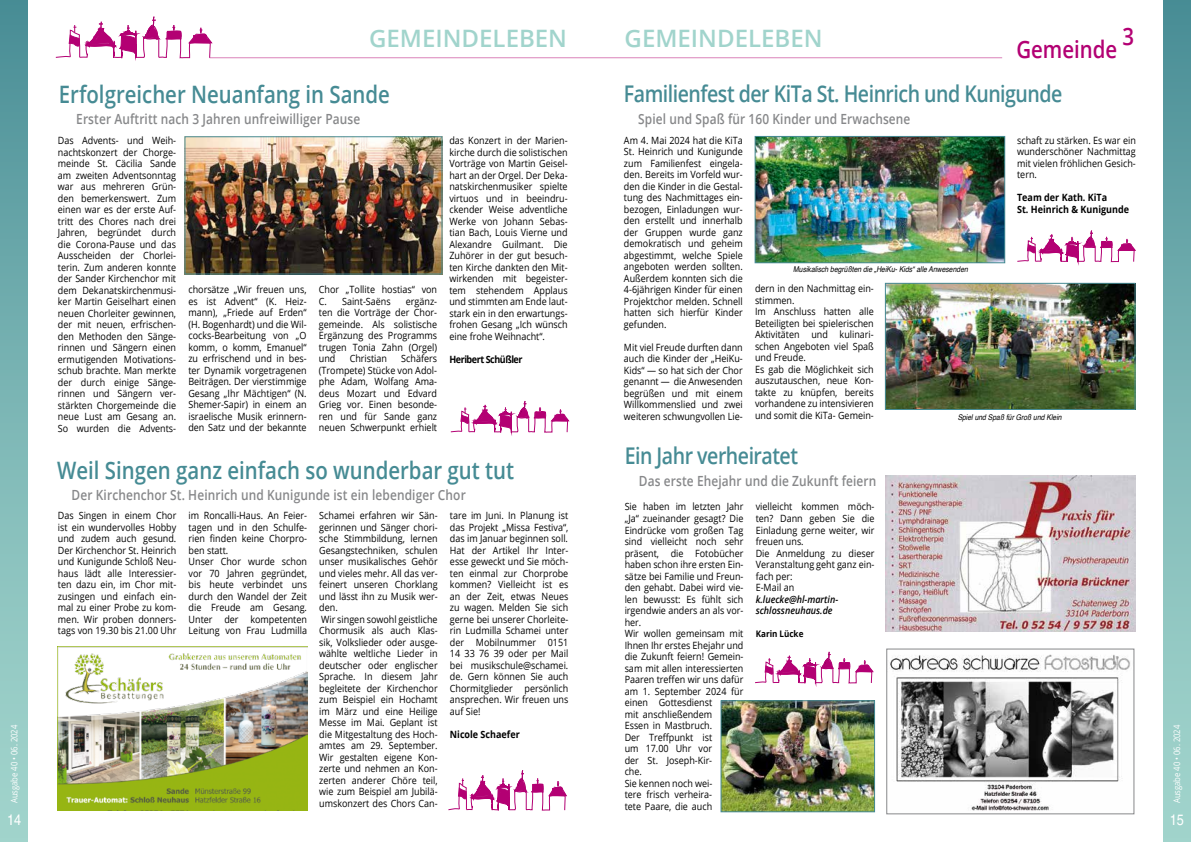
<style>
.page{position:relative;width:1191px;height:842px;background:#fff}
.page>*{position:absolute;margin:0;border:0;box-sizing:border-box;transform-origin:0 0}
.t1{font:600 24px "Open Sans";color:#468b94;scale:.85 1}
.t2{font:600 24px "Open Sans";color:#a1d4cc}
.t3{font:600 24px "Open Sans";color:#b30073;scale:.85 1}
.t4{font:600 23px "Open Sans";letter-spacing:-.025em;color:#468b94;scale:.85 1}
.t5{font:15px "Helvetica";color:#fff;scale:.85 1}
.t6{font:600 14px "Open Sans";letter-spacing:.01em;color:#87888a;scale:.85 1}
.t7{font:10px/11.5px "Open Sans";color:#000;text-align:justify;scale:.9 1}
.t8{font:700 10px/11.5px "Open Sans";color:#000;scale:.9 1}
.t9{font:italic 600 10px/11.5px "Open Sans";color:#000;scale:.9 1}
.t10{font:700 10px "Open Sans";letter-spacing:-.05em;color:#000;scale:.9 1}
.t11{font:9px "Open Sans";color:#fff;scale:.85 1}
.t12{font:700 9px "Open Sans";color:#000;scale:.9 1}
.t13{font:italic 8px "Helvetica";color:#000;scale:.85 1}
</style>
<div class="page">
<div style="left:0;top:0;width:28px;height:842px;background:linear-gradient(to bottom,#4c9098,#a8dad0)"></div>
<hr style="left:209px;top:57px;width:793px;height:1px;background:#b30073">
<svg style="left:55px;top:16px;width:159px;height:45px"></svg>
<div style="left:1162px;top:0;width:29px;height:842px;background:linear-gradient(to bottom,#4c9098,#a8dad0)"></div>
<img style="left:187px;top:138px;width:253px;height:134px">
<div style="left:185px;top:136px;width:257px;height:138px;border:1px solid #468b94"></div>
<svg style="left:450px;top:401px;width:120px;height:35px"></svg>
<svg style="left:448px;top:770px;width:119px;height:41px"></svg>
<svg style="left:755px;top:651px;width:119px;height:36px"></svg>
<svg style="left:1016px;top:230px;width:120px;height:53px"></svg>
<img style="left:756px;top:138px;width:247px;height:123px">
<div style="left:754px;top:136px;width:251px;height:127px;border:1px solid #468b94"></div>
<img style="left:887px;top:285px;width:246px;height:123px">
<div style="left:885px;top:283px;width:250px;height:127px;border:1px solid #468b94"></div>
<img style="left:722px;top:702px;width:151px;height:108px">
<div style="left:720px;top:700px;width:155px;height:112px;border:1px solid #468b94"></div>
<img style="left:885px;top:475px;width:250px;height:156px">
<img style="left:58px;top:647px;width:250px;height:163px">
<img style="left:890px;top:654px;width:240px;height:157px">
<div style="left:886px;top:648px;width:248px;height:166px;border:1px solid #87888a"></div>
<p class="t11" style="left:8px;top:803px;width:94px;rotate:-90deg">Ausgabe 40 • 06. 2024</p>
<h3 class="t5" style="left:7px;top:811px;width:18px">14</h3>
<h1 class="t2" style="left:369px;top:22px;width:199px">GEMEINDELEBEN</h1>
<h1 class="t2" style="left:624px;top:22px;width:199px">GEMEINDELEBEN</h1>
<h1 class="t3" style="left:1122px;top:20px;width:15px">3</h1>
<h1 class="t1" style="left:59px;top:78px;width:391px">Erfolgreicher Neuanfang in Sande</h1>
<h3 class="t6" style="left:76px;top:109px;width:335px">Erster Auftritt nach 3 Jahren unfreiwilliger Pause</h3>
<p class="t7" style="left:58px;top:134px;width:133px">Das Advents- und Weih&shy;nachtskonzert der Chorge&shy;meinde St. Cäcilia Sande am zweiten Adventsonntag war aus mehreren Grün&shy;den bemerkenswert. Zum einen war es der erste Auf&shy;tritt des Chores nach drei Jahren, begründet durch die Corona-Pause und das Ausscheiden der Chorlei&shy;terin. Zum anderen konnte der Sander Kirchenchor mit dem Dekanatskirchenmusi&shy;ker Martin Geiselhart einen neuen Chorleiter gewinnen, der mit neuen, erfrischen&shy;den Methoden den Sänge&shy;rinnen und Sängern einen ermutigenden Motivations&shy;schub brachte. Man merkte der durch einige Sänge&shy;rinnen und Sängern ver&shy;stärkten Chorgemeinde die neue Lust am Gesang an.<br>So wurden die Advents-</p>
<h1 class="t3" style="left:1016px;top:33px;width:120px">Gemeinde</h1>
<h2 class="t4" style="left:624px;top:78px;width:517px">Familienfest der KiTa St. Heinrich und Kunigunde</h2>
<h3 class="t6" style="left:638px;top:109px;width:322px">Spiel und Spaß für 160 Kinder und Erwachsene</h3>
<p class="t7" style="left:624px;top:134px;width:133px">Am 4. Mai 2024 hat die KiTa St. Heinrich und Kunigunde zum Familienfest eingela&shy;den. Bereits im Vorfeld wur&shy;den die Kinder in die Gestal&shy;tung des Nachmittages ein&shy;bezogen, Einladungen wur&shy;den erstellt und innerhalb der Gruppen wurde ganz demokratisch und geheim abgestimmt, welche Spiele angeboten werden sollten.<br>Außerdem konnten sich die 4-6jährigen Kinder für einen Projektchor melden. Schnell hatten sich hierfür Kinder gefunden.</p>
<p class="t7" style="left:624px;top:341px;width:133px">Mit viel Freude durften dann auch die Kinder der „HeiKu-Kids“ — so hat sich der Chor genannt — die Anwesenden begrüßen und mit einem Willkommenslied und zwei weiteren schwungvollen Lie-</p>
<p class="t7" style="left:1017px;top:134px;width:133px">schaft zu stärken. Es war ein wunderschöner Nachmittag mit vielen fröhlichen Gesich&shy;tern.</p>
<p class="t8" style="left:1017px;top:191px;width:126px">Team der Kath. KiTa<br>St. Heinrich &amp; Kunigunde</p>
<p class="t7" style="left:449px;top:134px;width:133px">das Konzert in der Marien&shy;kirche durch die solistischen Vorträge von Martin Geisel&shy;hart an der Orgel. Der Deka&shy;natskirchenmusiker spielte virtuos und in beeindru&shy;ckender Weise adventliche Werke von Johann Sebas&shy;tian Bach, Louis Vierne und Alexandre Guilmant. Die Zuhörer in der gut besuch&shy;ten Kirche dankten den Mit&shy;wirkenden mit begeister&shy;tem stehendem Applaus und stimmten am Ende laut&shy;stark ein in den erwartungs&shy;frohen Gesang „Ich wünsch eine frohe Weihnacht“.</p>
<p class="t10" style="left:449px;top:352px;width:83px">Heribert Schüßler</p>
<p class="t13" style="left:793px;top:263px;width:207px">Musikalisch begrüßten die „HeiKu- Kids“ alle Anwesenden</p>
<p class="t7" style="left:755px;top:283px;width:133px;text-align:left">dern in den Nachmittag ein&shy;stimmen.<br>Im Anschluss hatten alle<br>Beteiligten bei spielerischen<br>Aktivitäten und kulinari&shy;schen Angeboten viel Spaß und Freude.<br>Es gab die Möglichkeit sich auszutauschen, neue Kon&shy;takte zu knüpfen, bereits vorhandene zu intensivieren und somit die KiTa- Gemein-</p>
<p class="t7" style="left:188px;top:284px;width:133px">chorsätze „Wir freuen uns, es ist Advent“ (K. Heiz&shy;mann), „Friede auf Erden“ (H. Bogenhardt) und die Wil&shy;cocks-Bearbeitung von „O komm, o komm, Emanuel“ zu erfrischend und in bes&shy;ter Dynamik vorgetragenen Beiträgen. Der vierstimmige Gesang „Ihr Mächtigen“ (N.<br>Shemer-Sapir) in einem an israelische Musik erinnern&shy;den Satz und der bekannte</p>
<p class="t7" style="left:319px;top:284px;width:133px">Chor „Tollite hostias“ von<br>C. Saint-Saëns</p>
<p class="t7" style="left:319px;top:295px;width:133px;text-indent:87px">ergänz&shy;ten die Vorträge der Chor&shy;gemeinde. Als solistische Ergänzung des Programms trugen Tonia Zahn (Orgel) und</p>
<p class="t7" style="left:319px;top:353px;width:133px;text-indent:82px">Schäfers (Trompete) Stücke von Adol&shy;phe Adam, Wolfang Ama&shy;deus Mozart und Edvard Grieg vor. Einen besonde&shy;ren und für Sande ganz neuen Schwerpunkt erhielt</p>
<p class="t7" style="left:350px;top:353px;width:43px">Christian</p>
<p class="t13" style="left:957px;top:411px;width:124px">Spiel und Spaß für Groß und Klein</p>
<h1 class="t1" style="left:57px;top:454px;width:539px">Weil Singen ganz einfach so wunderbar gut tut</h1>
<h3 class="t6" style="left:72px;top:485px;width:465px">Der Kirchenchor St. Heinrich und Kunigunde ist ein lebendiger Chor</h3>
<p class="t7" style="left:58px;top:509px;width:133px">Das Singen in einem Chor ist ein wundervolles Hobby und zudem auch gesund.<br>Der Kirchenchor St. Heinrich und Kunigunde Schloß Neu&shy;haus lädt alle Interessier&shy;ten dazu ein, im Chor mit&shy;zusingen und einfach ein&shy;mal zu einer Probe zu kom&shy;men. Wir proben donners&shy;tags von 19.30 bis 21.00 Uhr</p>
<p class="t7" style="left:189px;top:509px;width:133px;text-align:left">im Roncalli-Haus. An Feier&shy;tagen und in den Schulfe&shy;rien finden keine Chorpro&shy;ben statt.<br>Unser Chor wurde schon vor 70 Jahren gegründet, bis heute verbindet uns durch den Wandel der Zeit die Freude am Gesang.<br>Unter der kompetenten<br>Leitung von Frau Ludmilla</p>
<p class="t7" style="left:319px;top:509px;width:133px;text-align:left">Schamei erfahren wir Sän&shy;gerinnen und Sänger chori&shy;sche Stimmbildung, lernen<br>Gesangstechniken, schulen unser musikalisches Gehör und vieles mehr. All das ver&shy;feinert unseren Chorklang und lässt ihn zu Musik wer&shy;den.<br>Wir singen sowohl geistliche<br>Chormusik als auch Klas&shy;sik, Volkslieder oder ausge&shy;wählte weltliche Lieder in deutscher oder englischer<br>Sprache. In diesem Jahr begleitete der Kirchenchor zum Beispiel ein Hochamt im März und eine Heilige<br>Messe im Mai. Geplant ist die Mitgestaltung des Hoch&shy;amtes am 29. September.<br>Wir gestalten eigene Kon&shy;zerte und nehmen an Kon&shy;zerten anderer Chöre teil, wie zum Beispiel am Jubilä&shy;umskonzert des Chors Can-</p>
<p class="t7" style="left:450px;top:509px;width:133px">tare im Juni. In Planung ist das Projekt „Missa Festiva“, das im Januar beginnen soll.<br>Hat der Artikel Ihr Inter&shy;esse geweckt und Sie möch&shy;ten einmal zur Chorprobe kommen? Vielleicht ist es an der Zeit, etwas Neues zu wagen. Melden Sie sich gerne bei unserer Chorleite&shy;rin Ludmilla Schamei unter der Mobilnummer 0151<br>14 33 76 39 oder per Mail bei musikschule@schamei. de. Gern können Sie auch Chormitglieder persönlich ansprechen. Wir freuen uns auf Sie!</p>
<p class="t8" style="left:450px;top:728px;width:79px">Nicole Schaefer</p>
<h2 class="t4" style="left:624px;top:440px;width:205px">Ein Jahr verheiratet</h2>
<h3 class="t6" style="left:639px;top:471px;width:281px">Das erste Ehejahr und die Zukunft feiern</h3>
<p class="t7" style="left:624px;top:501px;width:133px;text-align:left">Sie haben im letzten Jahr „Ja“ zueinander gesagt? Die<br>Eindrücke vom großen Tag sind vielleicht noch sehr präsent, die Fotobücher haben schon ihre ersten Ein&shy;sätze bei Familie und Freun&shy;den gehabt. Dabei wird vie&shy;len bewusst: Es fühlt sich irgendwie anders an als vor&shy;her.<br>Wir wollen gemeinsam mit<br>Ihnen Ihr erstes Ehejahr und die Zukunft feiern! Gemein&shy;sam mit allen interessierten<br>Paaren treffen wir uns dafür am 1. September 2024 für einen Gottesdienst<br>mit anschließendem<br>Essen in Mastbruch.<br>Der Treffpunkt ist<br>um 17.00 Uhr vor<br>der St. Joseph-Kir-<br>che.<br>Sie kennen noch wei-<br>tere frisch verheira-<br>tete Paare, die auch</p>
<p class="t7" style="left:755px;top:501px;width:133px;text-align:left">vielleicht kommen möch&shy;ten? Dann geben Sie die<br>Einladung gerne weiter, wir freuen uns.<br>Die Anmeldung zu dieser<br>Veranstaltung geht ganz ein&shy;fach per:<br>E-Mail an</p>
<p class="t9" style="left:755px;top:593px;width:93px">k.luecke@hl-martin&shy;schlossneuhaus.de</p>
<p class="t12" style="left:755px;top:627px;width:55px">Karin Lücke</p>
<p class="t11" style="left:1170px;top:803px;width:94px;rotate:-90deg">Ausgabe 40 • 06. 2024</p>
<h3 class="t5" style="left:1169px;top:811px;width:18px">15</h3>
</div>
